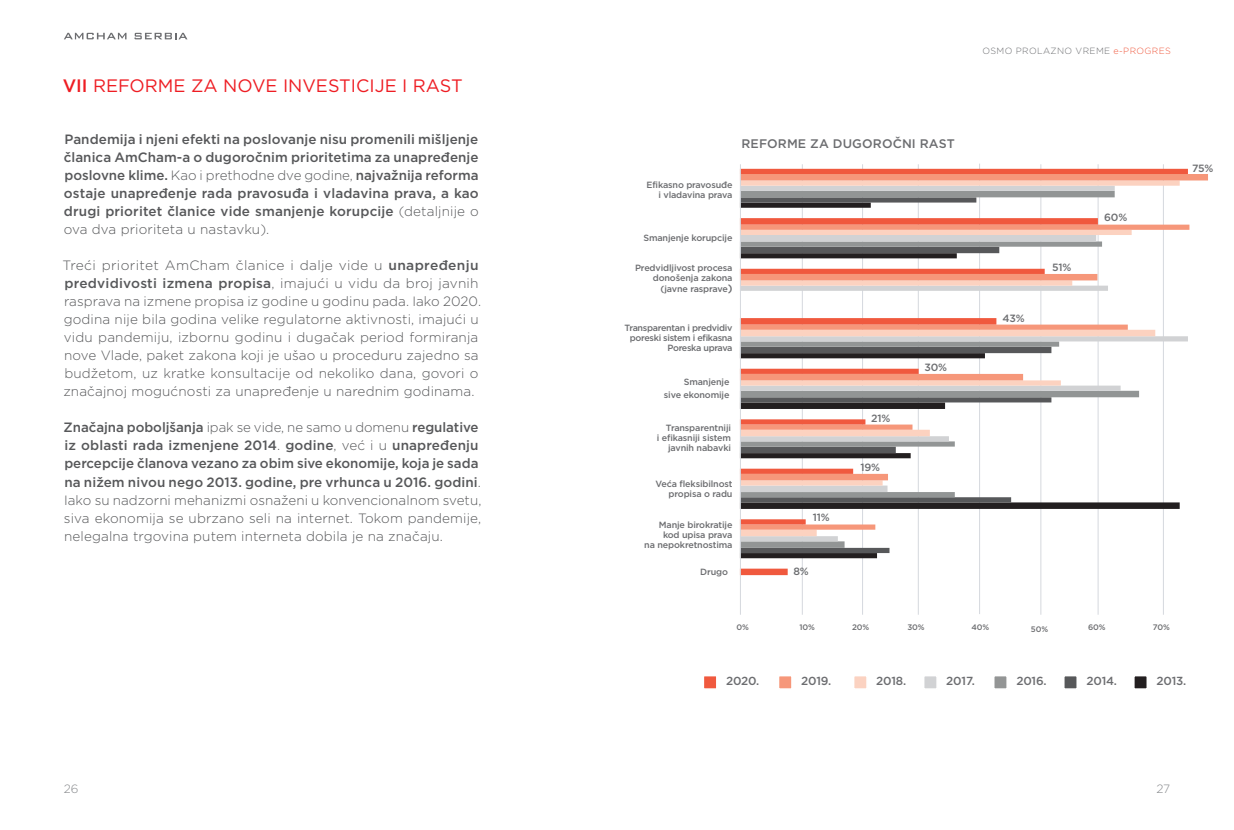
<style>
.page{position:relative;width:1234px;height:830px;background:#fff}
.page>*{position:absolute;margin:0;border:0;box-sizing:border-box;transform-origin:0 0}
.Naslovi_u_tekstu{font:18px "Gotham";color:#ee1d23}
.t1{font:300 13.5px/18px "Gotham";letter-spacing:.01em;color:#57585a}
.t2{font:500 13.5px/18px "Gotham";letter-spacing:.01em;color:#57585a;text-align:justify}
.Naslov_tabele{font:500 12.45px "Gotham";letter-spacing:.01em;color:#6c6d70}
.t3{font:300 12px "Gotham";color:#87898c}
.TEKST{font:500 11.7px "Gotham";letter-spacing:-.015em;color:#6c6d70}
.Tabele{font:500 10.5px "Gotham";letter-spacing:-.015em;color:#6c6d70}
.TEKST-2{font:500 9px/9.9px "Gotham";letter-spacing:-.015em;color:#6c6d70;text-align:right}
.TEKST-3{font:500 9px/9.9px "Gotham";letter-spacing:-.035em;color:#6c6d70;text-align:right}
.t4{font:300 9px "Gotham";letter-spacing:.04em;color:#6c6d70}
.Tabele-2{font:500 7.95px "Gotham";letter-spacing:-.015em;color:#6c6d70}
.s1{font-weight:500}
.s2{font-weight:300}
.s3{color:#f0593e}
.s4{font-size:10.8px}
</style>
<div class="page">
<svg style="left:64px;top:33px;width:62px;height:6px"></svg>
<svg style="left:134px;top:33px;width:53px;height:6px"></svg>
<hr style="left:917px;top:164px;width:1px;height:450px;background:#d5d8de">
<hr style="left:978px;top:163px;width:1px;height:450px;background:#d5d8de">
<hr style="left:1040px;top:164px;width:1px;height:450px;background:#d5d8de">
<hr style="left:1097px;top:164px;width:1px;height:450px;background:#d5d8de">
<hr style="left:1162px;top:164px;width:1px;height:450px;background:#d5d8de">
<hr style="left:801px;top:164px;width:1px;height:450px;background:#d5d8de">
<hr style="left:861px;top:164px;width:1px;height:450px;background:#d5d8de">
<svg style="left:740px;top:169px;width:447px;height:406px"></svg>
<hr style="left:739px;top:164px;width:1px;height:450px;background:#d5d8de">
<div style="left:852px;top:674px;width:15px;height:15px;background:#fbd2c1;border:2px solid #fff"></div>
<div style="left:922px;top:674px;width:15px;height:15px;background:#d1d2d4;border:2px solid #fff"></div>
<div style="left:777px;top:674px;width:15px;height:15px;background:#f6977a;border:2px solid #fff"></div>
<div style="left:702px;top:674px;width:15px;height:15px;background:#f0593e;border:2px solid #fff"></div>
<div style="left:992px;top:674px;width:15px;height:15px;background:#939595;border:2px solid #fff"></div>
<div style="left:1062px;top:674px;width:15px;height:15px;background:#57585a;border:2px solid #fff"></div>
<div style="left:1133px;top:675px;width:13px;height:13px;background:#231f20"></div>
<div style="left:1132px;top:674px;width:15px;height:15px;border:2px solid #fff"></div>
<p class="Naslovi_u_tekstu" style="left:63px;top:74px;width:401px"><span class="s1">VII</span> REFORME ZA NOVE INVESTICIJE I RAST</p>
<p class="t2" style="left:64px;top:130px;width:416px">Pandemija i njeni efekti na poslovanje nisu promenili mišljenje članica AmCham-a o dugoročnim prioritetima za unapređenje poslovne klime. <span class="s2">Kao i prethodne dve godine,</span> najvažnija reforma ostaje unapređenje rada pravosuđa i vladavina prava, a kao drugi prioritet članice vide smanjenje korupcije <span class="s2">(detaljnije o ova dva prioriteta u nastavku).</span></p>
<p class="t1" style="left:62px;top:256px;width:420px">Treći prioritet AmCham članice i dalje vide u <span class="s1">unapređenju predvidivosti izmena propisa</span>, imajući u vidu da broj javnih rasprava na izmene propisa iz godine u godinu pada. Iako 2020. godina nije bila godina velike regulatorne aktivnosti, imajući u vidu pandemiju, izbornu godinu i dugačak period formiranja nove Vlade, paket zakona koji je ušao u proceduru zajedno sa budžetom, uz kratke konsultacije od nekoliko dana, govori o značajnoj mogućnosti za unapređenje u narednim godinama.</p>
<p class="t1" style="left:63px;top:418px;width:419px"><span class="s1">Značajna poboljšanja</span> ipak se vide, ne samo u domenu <span class="s1">regulative iz oblasti rada izmenjene 2014</span>. <span class="s1">godine</span>, već i u <span class="s1">unapređenju percepcije članova vezano za obim sive ekonomije, koja je sada na nižem nivou nego 2013. godine, pre vrhunca u 2016. godini</span>.<br>Iako su nadzorni mehanizmi osnaženi u konvencionalnom svetu, siva ekonomija se ubrzano seli na internet. Tokom pandemije, nelegalna trgovina putem interneta dobila je na značaju.</p>
<p class="t4" style="left:982px;top:45px;width:190px">OSMO PROLAZNO VREME <span class="s3">e-PROGRES</span></p>
<p class="Naslov_tabele" style="left:741px;top:135px;width:215px">REFORME ZA DUGOROČNI RAST</p>
<p class="TEKST-2" style="left:646px;top:179px;width:87px">Efikasno pravosuđe i vladavina prava</p>
<p class="TEKST-2" style="left:643px;top:232px;width:91px">Smanjenje korupcije</p>
<p class="TEKST-2" style="left:635px;top:262px;width:99px">Predvidljivost procesa donošenja zakona</p>
<p class="TEKST-2" style="left:660px;top:283px;width:74px">(javne rasprave<span class="s4">)</span></p>
<p class="TEKST-3" style="left:624px;top:322px;width:109px">Transparentan i predvidiv poreski sistem i efikasna<br>Poreska uprava</p>
<p class="TEKST-2" style="left:663px;top:375px;width:67px;line-height:12.9px">Smanjenje<br>sive ekonomije</p>
<p class="TEKST-2" style="left:656px;top:422px;width:76px">Transparentniji<br>i efikasniji sistem javnih nabavki</p>
<p class="TEKST-2" style="left:655px;top:478px;width:78px">Veća fleksibilnost propisa o radu</p>
<p class="TEKST-2" style="left:644px;top:519px;width:90px">Manje birokratije kod upisa prava<br>na nepokretnostima</p>
<p class="TEKST-2" style="left:700px;top:567px;width:29px">Drugo</p>
<p class="Tabele" style="left:812px;top:510px;width:18px">11%</p>
<p class="Tabele" style="left:793px;top:564px;width:17px">8%</p>
<p class="Tabele" style="left:871px;top:411px;width:21px">21%</p>
<p class="Tabele" style="left:860px;top:460px;width:21px">19%</p>
<p class="Tabele" style="left:924px;top:360px;width:24px">30%</p>
<p class="Tabele" style="left:1002px;top:311px;width:24px">43%</p>
<p class="Tabele" style="left:1051px;top:260px;width:21px">51%</p>
<p class="Tabele" style="left:1103px;top:210px;width:25px">60%</p>
<p class="Tabele-2" style="left:736px;top:622px;width:14px">0%</p>
<p class="Tabele-2" style="left:799px;top:622px;width:17px">10%</p>
<p class="Tabele-2" style="left:851px;top:622px;width:19px">20%</p>
<p class="Tabele-2" style="left:907px;top:622px;width:19px">30%</p>
<p class="Tabele-2" style="left:971px;top:622px;width:19px">40%</p>
<p class="Tabele-2" style="left:1030px;top:623px;width:19px">50%</p>
<p class="Tabele-2" style="left:1087px;top:622px;width:19px">60%</p>
<p class="Tabele-2" style="left:1152px;top:621px;width:18px">70%</p>
<p class="Tabele" style="left:1191px;top:161px;width:23px">75%</p>
<p class="TEKST" style="left:725px;top:672px;width:35px">2020.</p>
<p class="TEKST" style="left:801px;top:672px;width:32px">2019.</p>
<p class="TEKST" style="left:876px;top:672px;width:32px">2018.</p>
<p class="TEKST" style="left:946px;top:672px;width:30px">2017.</p>
<p class="TEKST" style="left:1016px;top:672px;width:32px">2016.</p>
<p class="TEKST" style="left:1086px;top:672px;width:32px">2014.</p>
<p class="TEKST" style="left:1156px;top:672px;width:31px">2013.</p>
<p class="t3" style="left:64px;top:780px;width:16px">26</p>
<p class="t3" style="left:1156px;top:780px;width:15px">27</p>
</div>
